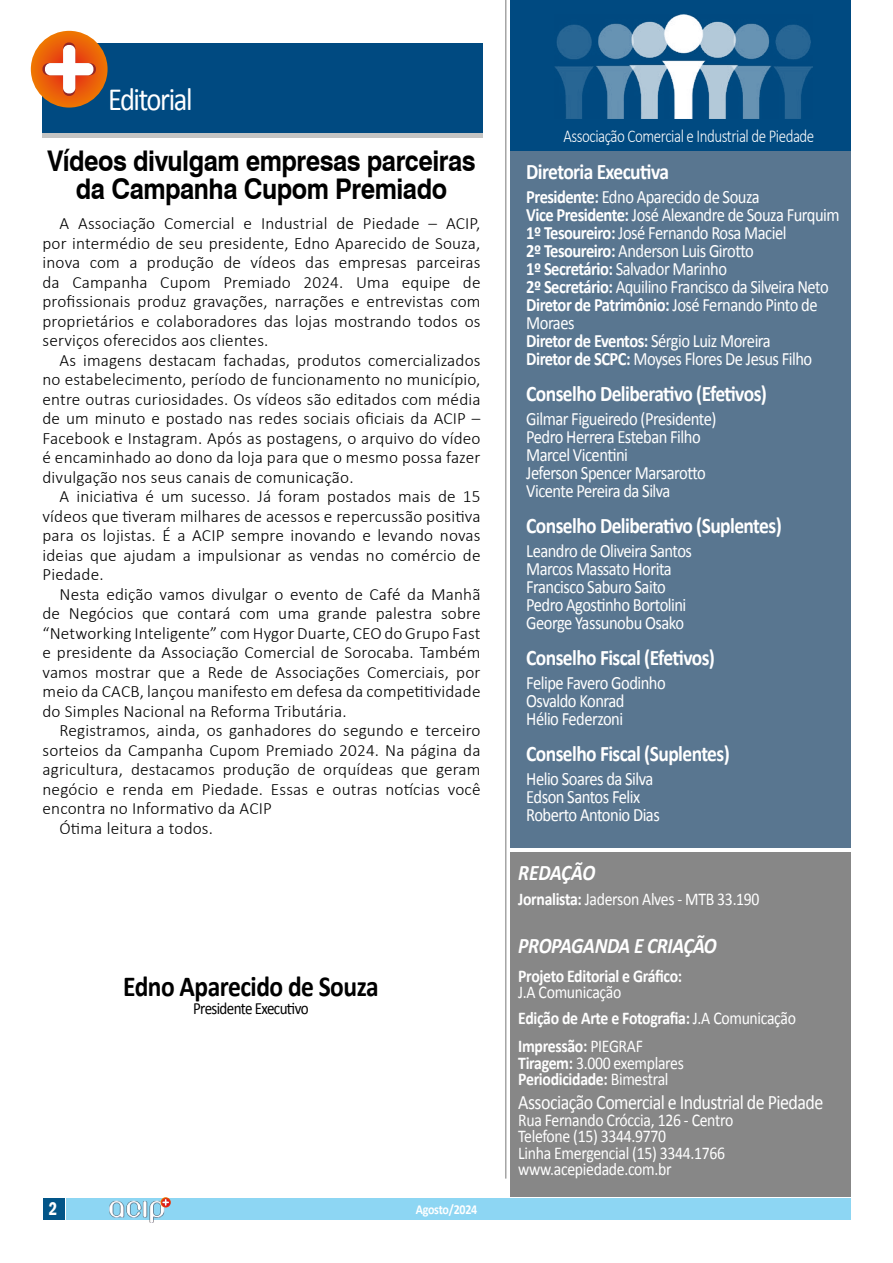
<style>
.page{position:relative;width:893px;height:1263px;background:#fff}
.page>*{position:absolute;margin:0;border:0;box-sizing:border-box;transform-origin:0 0}
.t1{font:32.55px "Calibri";letter-spacing:-.05em;color:#fff;scale:.88 1}
.t2{font:700 29.1px "Calibri";letter-spacing:-.02em;color:#000;scale:.88 1}
.t3{font:700 28.5px/28.5px "Swiss 721 BT";letter-spacing:-.02em;color:#000;text-align:center;scale:.89 1}
.t4{font:700 22.2px "Calibri";letter-spacing:-.03em;color:#fff;scale:.88 1}
.t5{font:italic 700 22.2px "Calibri";letter-spacing:-.02em;color:#fff;scale:.88 1}
.t6{font:20.55px "Calibri";letter-spacing:-.03em;color:#fff;scale:.88 1}
.t7{font:18.75px/18px "Calibri";letter-spacing:-.03em;color:#fff;scale:.88 1}
.t8{font:600 condensed 18.75px "Franklin Gothic";color:#fff;scale:.88 1}
.t9{font:300 18.15px "Calibri";letter-spacing:-.03em;color:#fff;scale:.83 1}
.t10{font:18px/16.5px "Calibri";letter-spacing:-.02em;color:#fff;scale:.88 1}
.t11{font:700 18px/16.5px "Calibri";letter-spacing:-.02em;color:#fff;scale:.88 1}
.t12{font:300 17.25px/19.5px "Calibri";letter-spacing:.01em;color:#000;text-align:justify}
.t13{font:17.1px "Calibri";letter-spacing:-.04em;color:#000;scale:.88 1}
.t14{font:700 13.65px "Calibri";letter-spacing:-.02em;color:#fff;scale:.88 1}
.s1{font-weight:700}
.s2{font-weight:400}
</style>
<div class="page">
<div style="left:510px;top:853px;width:340px;height:344px;background:#878787"></div>
<div style="left:43px;top:43px;width:440px;height:90px;background:#004a81"></div>
<div style="left:510px;top:0;width:340px;height:151px;background:#004a81"></div>
<div style="left:510px;top:151px;width:340px;height:697px;background:#597690"></div>
<div style="left:66px;top:1199px;width:784px;height:21px;background:#8dd6f3"></div>
<div style="left:43px;top:1199px;width:21px;height:21px;background:#025588"></div>
<img style="left:109px;top:1198px;width:65px;height:24px">
<svg style="left:160px;top:1197px;width:11px;height:10px"></svg>
<svg style="left:31px;top:31px;width:77px;height:77px;background:#e56c0a"></svg>
<svg style="left:43px;top:43px;width:53px;height:53px;background:#ed8f62"></svg>
<hr style="left:43px;top:133px;width:440px;height:4px;background:#c4c4c3">
<hr style="left:505px;top:0;width:1px;height:1178px;background:#878787">
<img style="left:555px;top:14px;width:257px;height:105px">
<h1 class="t1" style="left:108px;top:76px;width:98px">Editorial</h1>
<h3 class="t3" style="left:47px;top:146px;width:483px">Vídeos divulgam empresas parceiras da Campanha Cupom Premiado</h3>
<p class="t12" style="left:43px;top:214px;width:440px;text-indent:17px">A Associação Comercial e Industrial de Piedade – ACIP, por intermédio de seu presidente, Edno Aparecido de Souza, inova com a produção de vídeos das empresas parceiras da Campanha Cupom Premiado 2024. Uma equipe de profissionais produz gravações, narrações e entrevistas com proprietários e colaboradores das lojas mostrando todos os serviços oferecidos aos clientes.</p>
<p class="t12" style="left:43px;top:350px;width:440px;text-indent:17px">As imagens destacam fachadas, produtos comercializados no estabelecimento, período de funcionamento no município, entre outras curiosidades. Os vídeos são editados com média de um minuto e postado nas redes sociais oficiais da ACIP – Facebook e Instagram. Após as postagens, o arquivo do vídeo é encaminhado ao dono da loja para que o mesmo possa fazer divulgação nos seus canais de comunicação.</p>
<p class="t12" style="left:43px;top:487px;width:440px;text-indent:17px">A iniciativa é um sucesso. Já foram postados mais de 15 vídeos que tiveram milhares de acessos e repercussão positiva para os lojistas. É a ACIP sempre inovando e levando novas ideias que ajudam a impulsionar as vendas no comércio de Piedade.</p>
<p class="t12" style="left:43px;top:584px;width:440px;text-indent:17px">Nesta edição vamos divulgar o evento de Café da Manhã de Negócios que contará com uma grande palestra sobre “Networking Inteligente” com Hygor Duarte, CEO do Grupo Fast e presidente da Associação Comercial de Sorocaba. Também vamos mostrar que a Rede de Associações Comerciais, por meio da CACB, lançou manifesto em defesa da competitividade do Simples Nacional na Reforma Tributária.</p>
<p class="t12" style="left:60px;top:721px;width:422px">Registramos, ainda, os ganhadores do segundo e terceiro</p>
<p class="t12" style="left:43px;top:740px;width:440px">sorteios da Campanha Cupom Premiado 2024. Na página da</p>
<p class="t12" style="left:43px;top:760px;width:440px">agricultura, destacamos produção de orquídeas que geram</p>
<p class="t12" style="left:43px;top:779px;width:439px">negócio e renda em Piedade. Essas e outras notícias você</p>
<p class="t12" style="left:43px;top:799px;width:231px">encontra no Informativo da ACIP</p>
<p class="t12" style="left:60px;top:818px;width:155px">Ótima leitura a todos.</p>
<h2 class="t2" style="left:123px;top:965px;width:292px">Edno Aparecido de Souza</h2>
<p class="t13" style="left:193px;top:996px;width:133px">Presidente Executivo</p>
<p class="t8" style="left:49px;top:1196px;width:11px">2</p>
<p class="t14" style="left:416px;top:1200px;width:71px">Agosto/2024</p>
<p class="t9" style="left:563px;top:125px;width:304px">Associação Comercial e Industrial de Piedade</p>
<p class="t4" style="left:526px;top:156px;width:164px">Diretoria Executiva</p>
<p class="t7" style="left:526px;top:187px;width:358px"><span class="s1">Presidente:</span> Edno Aparecido de Souza<br><span class="s1">Vice Presidente:</span> José Alexandre de Souza Furquim <span class="s1">1º Tesoureiro:</span> José Fernando Rosa Maciel<br><span class="s1">2º Tesoureiro:</span> Anderson Luis Girotto<br><span class="s1">1º Secretário:</span> Salvador Marinho<br><span class="s1">2º Secretário:</span> Aquilino Francisco da Silveira Neto <span class="s1">Diretor de Patrimônio:</span> José Fernando Pinto de Moraes<br><span class="s1">Diretor de Eventos:</span> Sérgio Luiz Moreira<br><span class="s1">Diretor de SCPC:</span> Moyses Flores De Jesus Filho</p>
<p class="t4" style="left:526px;top:378px;width:275px">Conselho Deliberativo (Efetivos)</p>
<p class="t7" style="left:526px;top:409px;width:218px">Gilmar Figueiredo (Presidente)<br>Pedro Herrera Esteban Filho<br>Marcel Vicentini<br>Jeferson Spencer Marsarotto<br>Vicente Pereira da Silva</p>
<p class="t4" style="left:526px;top:510px;width:292px">Conselho Deliberativo (Suplentes)</p>
<p class="t7" style="left:526px;top:541px;width:190px">Leandro de Oliveira Santos<br>Marcos Massato Horita<br>Francisco Saburo Saito<br>Pedro Agostinho Bortolini<br>George Yassunobu Osako</p>
<p class="t4" style="left:526px;top:642px;width:216px">Conselho Fiscal (Efetivos)</p>
<p class="t7" style="left:526px;top:673px;width:160px">Felipe Favero Godinho<br>Osvaldo Konrad<br>Hélio Federzoni</p>
<p class="t4" style="left:526px;top:738px;width:233px">Conselho Fiscal (Suplentes)</p>
<p class="t7" style="left:526px;top:769px;width:153px">Helio Soares da Silva<br>Edson Santos Felix<br>Roberto Antonio Dias</p>
<p class="t5" style="left:518px;top:857px;width:89px">REDAÇÃO</p>
<p class="t10" style="left:518px;top:890px;width:276px"><span class="s1">Jornalista:</span> Jaderson Alves - MTB 33.190</p>
<p class="t5" style="left:518px;top:930px;width:227px">PROPAGANDA E CRIAÇÃO</p>
<p class="t11" style="left:518px;top:967px;width:188px">Projeto Editorial e Gráfico:</p>
<p class="t10" style="left:518px;top:979px;width:317px;line-height:25.5px">J.A Comunicação<br><span class="s1">Edição de Arte e Fotografia:</span> J.A Comunicação</p>
<p class="t11" style="left:518px;top:1037px;width:190px">Impressão: <span class="s2">PIEGRAF<br></span>Tiragem: <span class="s2">3.000 exemplares<br></span>Periodicidade: <span class="s2">Bimestral</span></p>
<p class="t6" style="left:518px;top:1088px;width:348px">Associação Comercial e Industrial de Piedade</p>
<p class="t10" style="left:518px;top:1111px;width:246px">Rua Fernando Cróccia, 126 - Centro<br>Telefone (15) 3344.9770<br>Linha Emergencial (15) 3344.1766 www.acepiedade.com.br</p>
</div>
